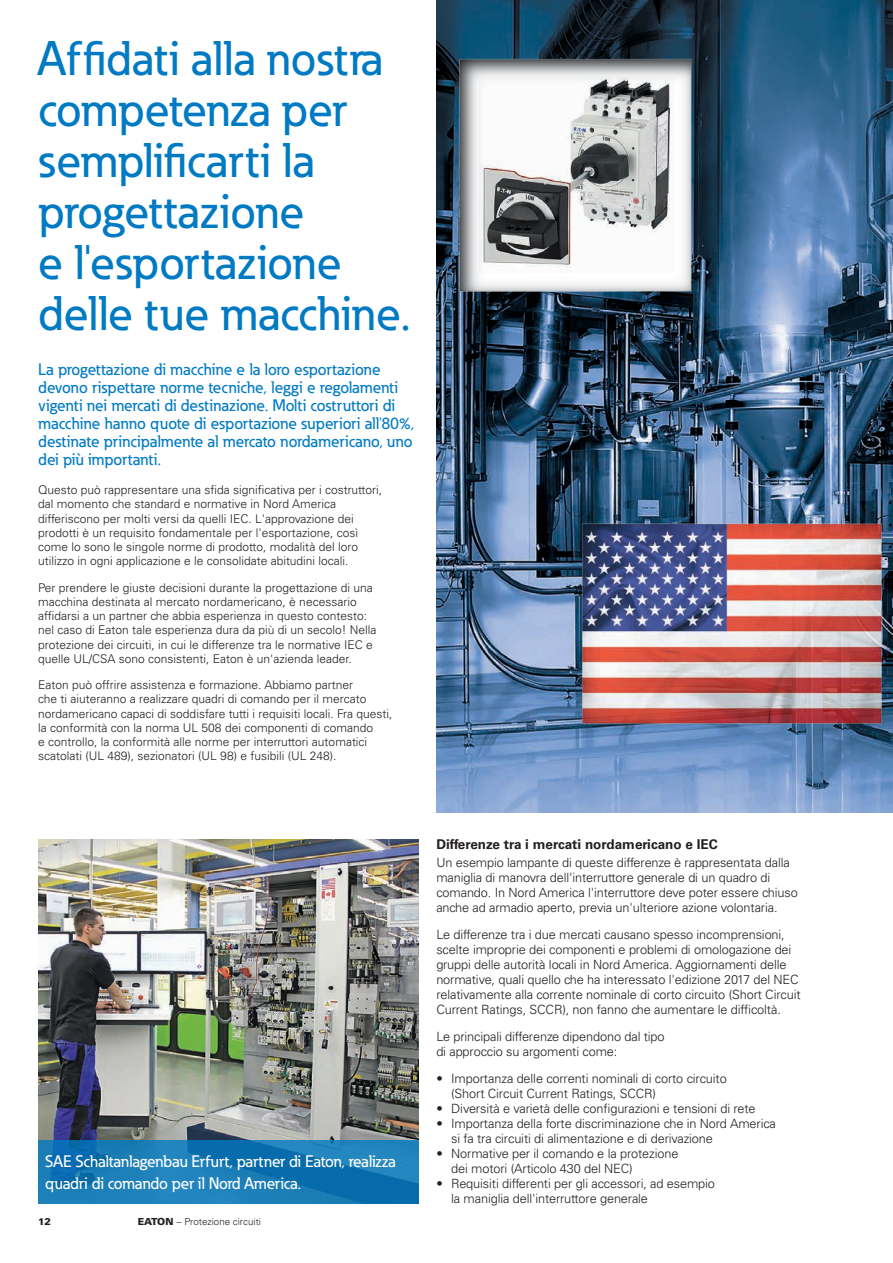
<style>
.page{position:relative;width:893px;height:1263px;background:#fff}
.page>*{position:absolute;margin:0;border:0;box-sizing:border-box;transform-origin:0 0}
.t1{font:500 48px/51px "Eaton";color:#007ac3}
.t2{font:500 16.5px/18px "Eaton";color:#007ac3}
.t3{font:500 16.5px/22.5px "Eaton";letter-spacing:-.01em;color:#fff}
.t4{font:700 13.5px "Univers LT Std";color:#231f20}
.t5{font:300 12.75px/15px "Univers LT Std";letter-spacing:-.01em;color:#231f20}
.t6{font:300 12px/14.2px "Univers LT Std";color:#231f20}
.t7{font:300 9.75px "Univers LT Std";color:#231f20}
.t8{font:900 9.75px "Univers LT Std";color:#231f20}
.s1{font-weight:900}
</style>
<div class="page">
<img style="left:436px;top:0;width:457px;height:341px">
<img style="left:436px;top:36px;width:292px;height:279px">
<img style="left:479px;top:77px;width:195px;height:195px">
<img style="left:436px;top:341px;width:457px;height:471px">
<img style="left:38px;top:840px;width:380px;height:300px">
<svg style="left:38px;top:1140px;width:380px;height:63px;fill:#1c7eb6"></svg>
<h1 class="t1" style="left:38px;top:32px;width:373px">Affidati alla nostra competenza per semplificarti la progettazione<br>e l'esportazione delle tue macchine.</h1>
<p class="t2" style="left:38px;top:360px;width:378px">La progettazione di macchine e la loro esportazione devono rispettare norme tecniche, leggi e regolamenti vigenti nei mercati di destinazione. Molti costruttori di macchine hanno quote di esportazione superiori all'80%, destinate principalmente al mercato nordamericano, uno dei più importanti.</p>
<p class="t6" style="left:38px;top:483px;width:345px">Questo può rappresentare una sfida significativa per i costruttori, dal momento che standard e normative in Nord America differiscono per molti versi da quelli IEC. L'approvazione dei prodotti è un requisito fondamentale per l'esportazione, così come lo sono le singole norme di prodotto, modalità del loro utilizzo in ogni applicazione e le consolidate abitudini locali.</p>
<p class="t6" style="left:38px;top:580px;width:340px">Per prendere le giuste decisioni durante la progettazione di una macchina destinata al mercato nordamericano, è necessario affidarsi a un partner che abbia esperienza in questo contesto: nel caso di Eaton tale esperienza dura da più di un secolo! Nella protezione dei circuiti, in cui le differenze tra le normative IEC e quelle UL/CSA sono consistenti, Eaton è un'azienda leader.</p>
<p class="t6" style="left:38px;top:678px;width:356px">Eaton può offrire assistenza e formazione. Abbiamo partner<br>che ti aiuteranno a realizzare quadri di comando per il mercato nordamericano capaci di soddisfare tutti i requisiti locali. Fra questi, la conformità con la norma UL 508 dei componenti di comando<br>e controllo, la conformità alle norme per interruttori automatici scatolati (UL 489), sezionatori (UL 98) e fusibili (UL 248).</p>
<p class="t3" style="left:45px;top:1149px;width:352px">SAE Schaltanlagenbau Erfurt, partner di Eaton, realizza quadri di comando per il Nord America.</p>
<p class="t8" style="left:38px;top:1215px;width:14px">12</p>
<p class="t7" style="left:138px;top:1215px;width:125px"><span class="s1">EATON</span> – Protezione circuiti</p>
<p class="t4" style="left:436px;top:837px;width:283px">Differenze tra i mercati nordamericano e IEC</p>
<p class="t5" style="left:436px;top:855px;width:363px">Un esempio lampante di queste differenze è rappresentata dalla maniglia di manovra dell'interruttore generale di un quadro di comando. In Nord America l'interruttore deve poter essere chiuso anche ad armadio aperto, previa un'ulteriore azione volontaria.</p>
<p class="t5" style="left:436px;top:927px;width:366px">Le differenze tra i due mercati causano spesso incomprensioni, scelte improprie dei componenti e problemi di omologazione dei gruppi delle autorità locali in Nord America. Aggiornamenti delle normative, quali quello che ha interessato l'edizione 2017 del NEC relativamente alla corrente nominale di corto circuito (Short Circuit Current Ratings, SCCR), non fanno che aumentare le difficoltà.</p>
<p class="t5" style="left:436px;top:1029px;width:230px">Le principali differenze dipendono dal tipo di approccio su argomenti come:</p>
<p class="t5" style="left:451px;top:1071px;width:277px;text-indent:-15px">• Importanza delle correnti nominali di corto circuito (Short Circuit Current Ratings, SCCR)</p>
<p class="t5" style="left:436px;top:1101px;width:321px">• Diversità e varietà delle configurazioni e tensioni di rete</p>
<p class="t5" style="left:451px;top:1116px;width:326px;text-indent:-15px">• Importanza della forte discriminazione che in Nord America si fa tra circuiti di alimentazione e di derivazione</p>
<p class="t5" style="left:451px;top:1146px;width:229px;text-indent:-15px">• Normative per il comando e la protezione dei motori (Articolo 430 del NEC)</p>
<p class="t5" style="left:451px;top:1176px;width:265px;text-indent:-15px">• Requisiti differenti per gli accessori, ad esempio la maniglia dell'interruttore generale</p>
</div>
